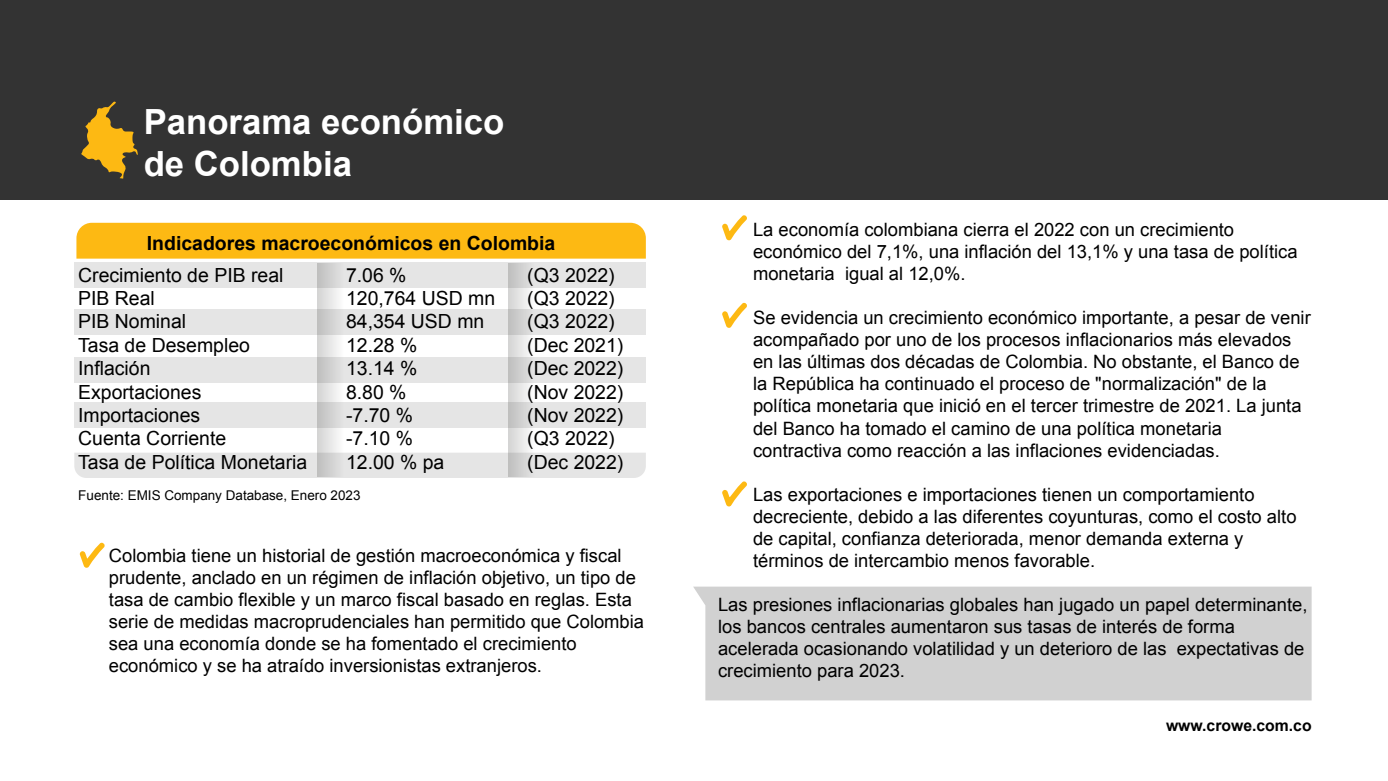
<style>
.page{position:relative;width:1388px;height:781px;background:#fff}
.page>*{position:absolute;margin:0;border:0;box-sizing:border-box;transform-origin:0 0}
.t1{font:700 34.65px/41.6px "Arial";color:#fff}
.t2{font:19.43px/23.3px "Arial";color:#000}
.t3{font:700 19.43px "Arial";color:#000}
.t4{font:18.38px/22.1px "Arial";color:#000}
.t5{font:700 15.75px "Arial";color:#000}
.t6{font:13.47px "Arial";color:#000}
</style>
<div class="page">
<div style="left:693px;top:586px;width:618px;height:114px;background:#d1d1d1"></div>
<div style="left:0;top:0;width:1388px;height:200px;background:#333"></div>
<div style="left:74px;top:262px;width:572px;height:25px;background:#e5e5e5"></div>
<div style="left:74px;top:402px;width:572px;height:25px;background:#e5e5e5"></div>
<div style="left:74px;top:357px;width:572px;height:26px;background:#e5e5e5"></div>
<div style="left:74px;top:309px;width:572px;height:25px;background:#e5e5e5"></div>
<div style="left:74px;top:452px;width:572px;height:26px;background:#e5e5e5"></div>
<div style="left:76px;top:223px;width:570px;height:35px;background:#fdb913"></div>
<svg style="left:318px;top:263px;width:26px;height:213px"></svg>
<svg style="left:509px;top:263px;width:26px;height:213px"></svg>
<svg style="left:79px;top:542px;width:26px;height:26px"></svg>
<svg style="left:722px;top:215px;width:25px;height:26px"></svg>
<svg style="left:722px;top:302px;width:25px;height:26px"></svg>
<svg style="left:722px;top:481px;width:25px;height:26px"></svg>
<svg style="left:81px;top:101px;width:57px;height:77px"></svg>
<h1 class="t1" style="left:144px;top:104px;width:362px">Panorama económico de Colombia</h1>
<p class="t3" style="left:147px;top:235px;width:410px">Indicadores macroeconómicos en Colombia</p>
<p class="t2" style="left:78px;top:264px;width:231px">Crecimiento de PIB real<br>PIB Real<br>PIB Nominal<br>Tasa de Desempleo<br>Inflación<br>Exportaciones<br>Importaciones<br>Cuenta Corriente<br>Tasa de Política Monetaria</p>
<p class="t2" style="left:346px;top:264px;width:151px">7.06 %<br>120,764 USD mn<br>84,354 USD mn<br>12.28 %<br>13.14 %<br>8.80 %<br>-7.70 %<br>-7.10 %<br>12.00 % pa</p>
<p class="t2" style="left:527px;top:264px;width:98px">(Q3 2022) (Q3 2022) (Q3 2022) (Dec 2021) (Dec 2022) (Nov 2022) (Nov 2022) (Q3 2022) (Dec 2022)</p>
<p class="t6" style="left:78px;top:489px;width:284px">Fuente: EMIS Company Database, Enero 2023</p>
<p class="t4" style="left:109px;top:545px;width:537px">Colombia tiene un historial de gestión macroeconómica y fiscal prudente, anclado en un régimen de inflación objetivo, un tipo de tasa de cambio flexible y un marco fiscal basado en reglas. Esta serie de medidas macroprudenciales han permitido que Colombia sea una economía donde se ha fomentado el crecimiento económico y se ha atraído inversionistas extranjeros.</p>
<p class="t4" style="left:753px;top:220px;width:546px">La economía colombiana cierra el 2022 con un crecimiento económico del 7,1%, una inflación del 13,1% y una tasa de política monetaria igual al 12,0%.</p>
<p class="t4" style="left:753px;top:308px;width:559px">Se evidencia un crecimiento económico importante, a pesar de venir acompañado por uno de los procesos inflacionarios más elevados en las últimas dos décadas de Colombia. No obstante, el Banco de la República ha continuado el proceso de "normalización" de la política monetaria que inició en el tercer trimestre de 2021. La junta del Banco ha tomado el camino de una política monetaria contractiva como reacción a las inflaciones evidenciadas.</p>
<p class="t4" style="left:753px;top:484px;width:545px">Las exportaciones e importaciones tienen un comportamiento decreciente, debido a las diferentes coyunturas, como el costo alto de capital, confianza deteriorada, menor demanda externa y términos de intercambio menos favorable.</p>
<p class="t4" style="left:718px;top:594px;width:591px">Las presiones inflacionarias globales han jugado un papel determinante, los bancos centrales aumentaron sus tasas de interés de forma acelerada ocasionando volatilidad y un deterioro de las expectativas de crecimiento para 2023.</p>
<p class="t5" style="left:1166px;top:719px;width:147px">www.crowe.com.co</p>
</div>
